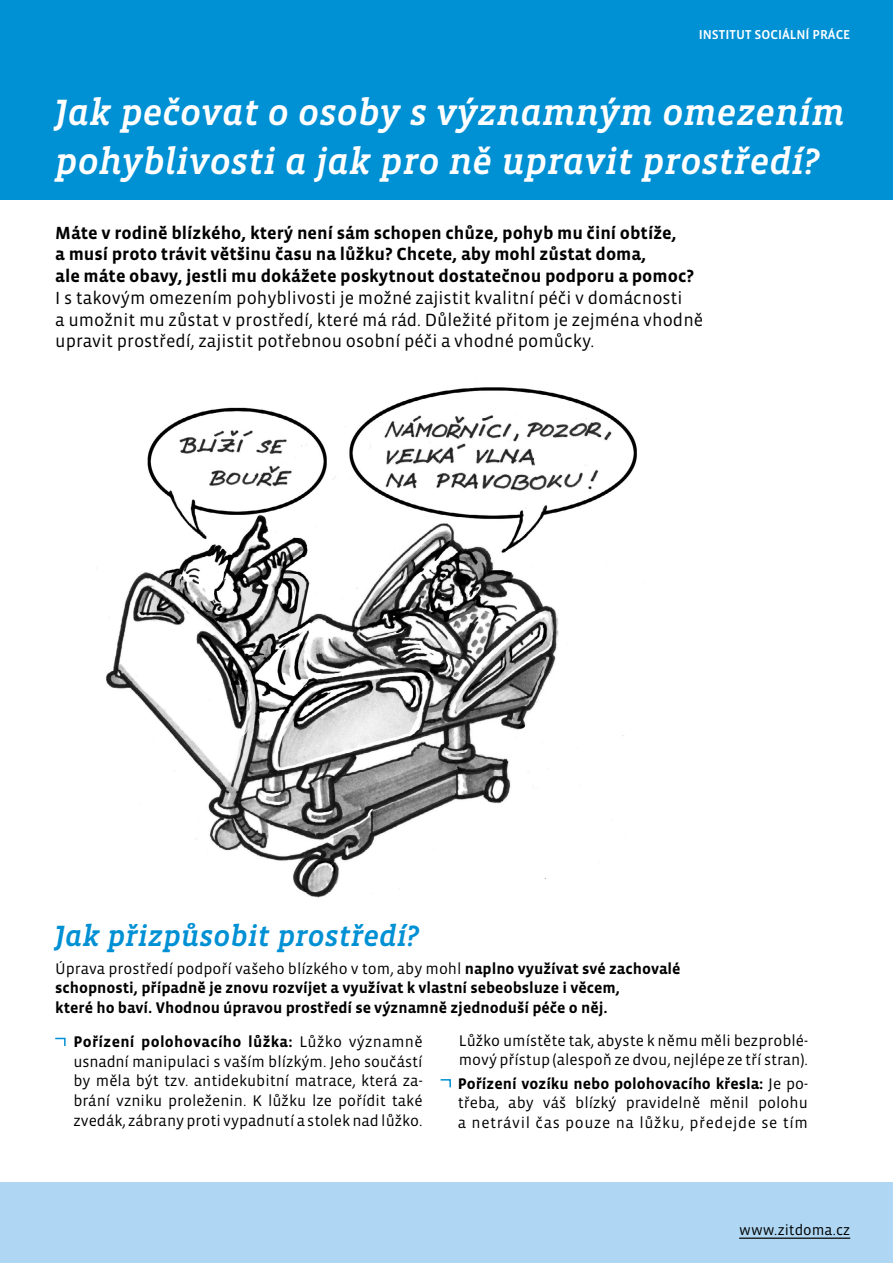
<style>
.page{position:relative;width:893px;height:1263px;background:#fff}
.page>*{position:absolute;margin:0;border:0;box-sizing:border-box;transform-origin:0 0}
.t1{font:italic 500 37.5px/49.5px "Vista Slab OTCE";color:#fff}
.t2{font:italic 500 30px "Vista Slab OTCE";color:#0090d4}
.t3{font:18px/21.8px "Vista Sans OTCE";color:#000}
.t4{font:700 18px/21.8px "Vista Sans OTCE";color:#000}
.t5{font:15.75px/19.5px "Vista Sans OTCE";color:#000;text-align:justify}
.t6{font:700 15.75px/19.5px "Vista Sans OTCE";color:#000}
.t7{font:15px "Vista Sans OTCE";color:#000}
.t8{font:500 15px "Vista Sans OTCE";color:#000}
.t9{font:500 13.2px "Vista Sans OTCE";color:#fff}
.s1{font-weight:400}
.s2{font-weight:700}
</style>
<div class="page">
<img style="left:105px;top:387px;width:532px;height:511px">
<div style="left:0;top:1182px;width:893px;height:81px;background:#afd7f3"></div>
<div style="left:0;top:0;width:893px;height:200px;background:#0090d4"></div>
<svg style="left:55px;top:1037px;width:11px;height:9px"></svg>
<svg style="left:440px;top:1079px;width:11px;height:9px"></svg>
<hr style="left:739px;top:1237px;width:111px;height:2px;background:#000">
<p class="t9" style="left:699px;top:27px;width:153px">INSTITUT SOCIÁLNÍ PRÁCE</p>
<h1 class="t1" style="left:55px;top:87px;width:791px">Jak pečovat o osoby s významným omezením pohyblivosti a jak pro ně upravit prostředí?</h1>
<p class="t4" style="left:55px;top:221px;width:640px">Máte v rodině blízkého, který není sám schopen chůze, pohyb mu činí obtíže,<br>a musí proto trávit většinu času na lůžku? Chcete, aby mohl zůstat doma,<br>ale máte obavy, jestli mu dokážete poskytnout dostatečnou podporu a pomoc?</p>
<p class="t3" style="left:55px;top:287px;width:649px">I s takovým omezením pohyblivosti je možné zajistit kvalitní péči v domácnosti<br>a umožnit mu zůstat v prostředí, které má rád. Důležité přitom je zejména vhodně upravit prostředí, zajistit potřebnou osobní péči a vhodné pomůcky.</p>
<h2 class="t2" style="left:55px;top:918px;width:365px">Jak přizpůsobit prostředí?</h2>
<p class="t6" style="left:55px;top:958px;width:627px"><span class="s1">Úprava prostředí podpoří vašeho blízkého v tom, aby mohl</span> naplno využívat své zachovalé schopnosti, případně je znovu rozvíjet a využívat k vlastní sebeobsluze i věcem,<br>které ho baví. Vhodnou úpravou prostředí se významně zjednoduší péče o něj.</p>
<p class="t5" style="left:74px;top:1032px;width:351px"><span class="s2">Pořízení polohovacího lůžka:</span> Lůžko významně usnadní manipulaci s vaším blízkým. Jeho součástí by měla být tzv. antidekubitní matrace, která za&shy;brání vzniku proleženin. K lůžku lze pořídit také zvedák, zábrany proti vypadnutí a stolek nad lůžko.</p>
<p class="t5" style="left:459px;top:1030px;width:351px">Lůžko umístěte tak, abyste k němu měli bezproblé&shy;mový přístup (alespoň ze dvou, nejlépe ze tří stran).</p>
<p class="t5" style="left:458px;top:1074px;width:352px"><span class="s2">Pořízení vozíku nebo polohovacího křesla:</span> Je po&shy;třeba, aby váš blízký pravidelně měnil polohu a netrávil čas pouze na lůžku, předejde se tím</p>
<p class="t7" style="left:739px;top:1221px;width:113px">www.zitdoma.cz</p>
<p class="t8" style="left:737px;top:1221px;width:41px">www.</p>
</div>
